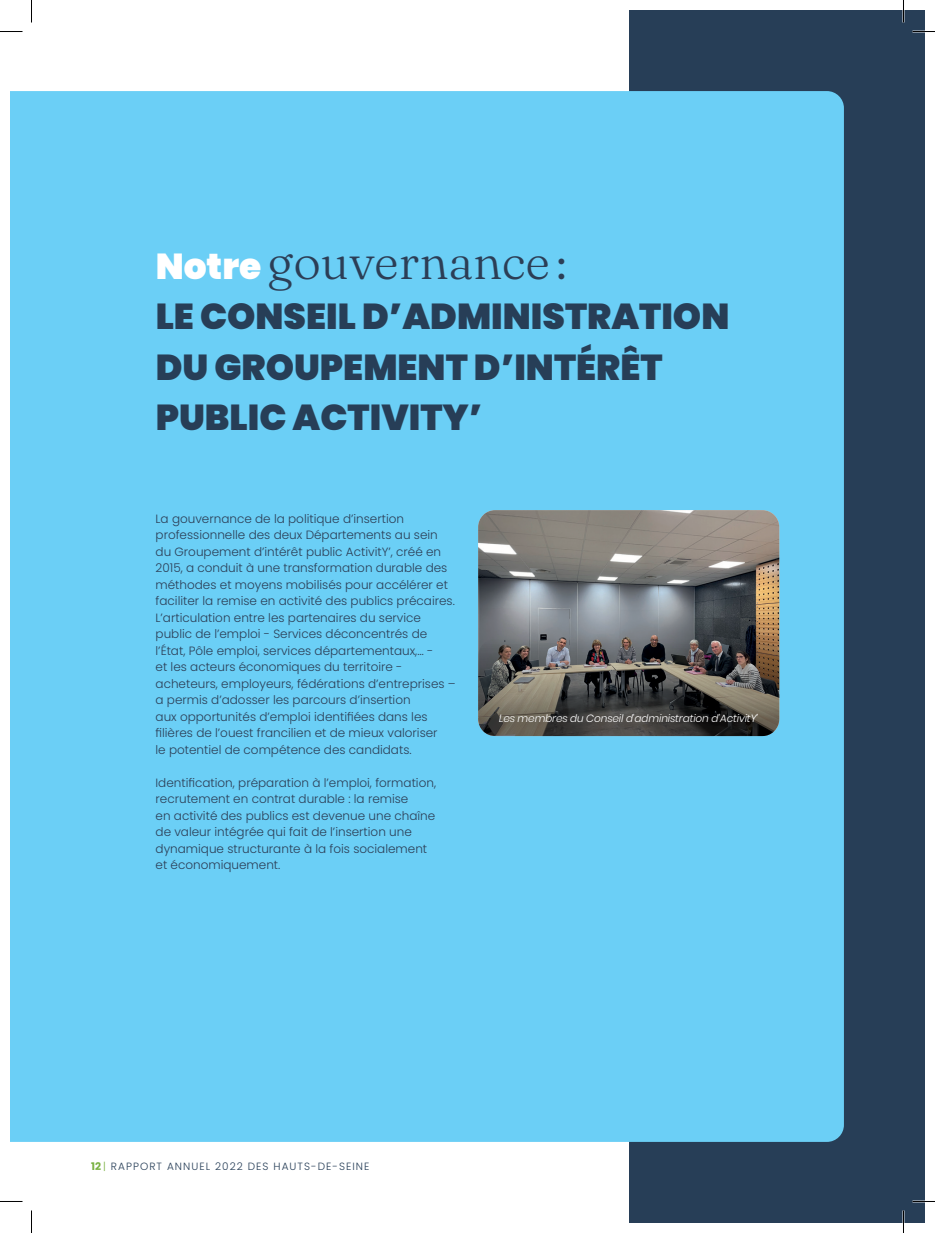
<style>
.page{position:relative;width:935px;height:1233px;background:#fff}
.page>*{position:absolute;margin:0;border:0;box-sizing:border-box;transform-origin:0 0}
.t1{font:300 48px "Fraunces 9 pt";color:#2c3e56}
.t2{font:900 36px/50.4px "Poppins";color:#273e57}
.t3{font:300 12px/16.5px "Poppins";color:#2c3e56}
.t4{font:italic 300 10.5px "Poppins";letter-spacing:-.01em;color:#fff}
.t5{font:300 10.5px "Poppins";letter-spacing:.1em;color:#273e57}
.s1{font-family:"Poppins";font-weight:900;font-size:36px;color:#fff}
.s2{font-weight:700;color:#7ab142}
.s3{color:#7ab142}
</style>
<div class="page">
<div style="left:629px;top:10px;width:295px;height:1212px;background:#273e57"></div>
<div style="left:10px;top:91px;width:834px;height:1050px;background:#6bcff6"></div>
<img style="left:478px;top:510px;width:301px;height:226px">
<svg style="left:478px;top:639px;width:301px;height:97px;background:#53504c"></svg>
<hr style="left:912px;top:1200px;width:23px;height:2px;background:#fff">
<hr style="left:902px;top:0;width:2px;height:23px;background:#fff">
<hr style="left:902px;top:1210px;width:2px;height:22px;background:#fff">
<svg style="left:0;top:31px;width:22px;height:1px"></svg>
<svg style="left:912px;top:31px;width:23px;height:1px"></svg>
<svg style="left:0;top:1201px;width:22px;height:1px"></svg>
<svg style="left:912px;top:1201px;width:23px;height:1px"></svg>
<svg style="left:31px;top:0;width:1px;height:23px"></svg>
<svg style="left:31px;top:1210px;width:1px;height:22px"></svg>
<svg style="left:903px;top:0;width:1px;height:23px"></svg>
<svg style="left:903px;top:1210px;width:1px;height:22px"></svg>
<h1 class="t1" style="left:156px;top:224px;width:413px"><span class="s1">Notre</span> gouvernance:</h1>
<h2 class="t2" style="left:156px;top:291px;width:575px">LE CONSEIL D’ADMINISTRATION<br>DU GROUPEMENT D’INTÉRÊT<br>PUBLIC ACTIVITY’</h2>
<p class="t3" style="left:156px;top:510px;width:302px">La gouvernance de la politique d’insertion professionnelle des deux Départements au sein du Groupement d’intérêt public ActivitY’, créé en 2015, a conduit à une transformation durable des méthodes et moyens mobilisés pour accélérer et faciliter la remise en activité des publics précaires.<br>L’articulation entre les partenaires du service public de l’emploi - Services déconcentrés de l’État, Pôle emploi, services départementaux,… -<br>et les acteurs économiques du territoire - acheteurs, employeurs, fédérations d’entreprises – a permis d’adosser les parcours d’insertion<br>aux opportunités d’emploi identifiées dans les filières de l’ouest francilien et de mieux valoriser<br>le potentiel de compétence des candidats.</p>
<p class="t3" style="left:156px;top:774px;width:282px">Identification, préparation à l’emploi, formation, recrutement en contrat durable : la remise<br>en activité des publics est devenue une chaîne de valeur intégrée qui fait de l’insertion une dynamique structurante à la fois socialement et économiquement.</p>
<p class="t4" style="left:499px;top:712px;width:261px">Les membres du Conseil d’administration d’ActivitY’</p>
<p class="t5" style="left:91px;top:1160px;width:280px"><span class="s2">12</span> <span class="s3">|</span> RAPPORT ANNUEL 2022 DES HAUTS-DE-SEINE</p>
</div>
